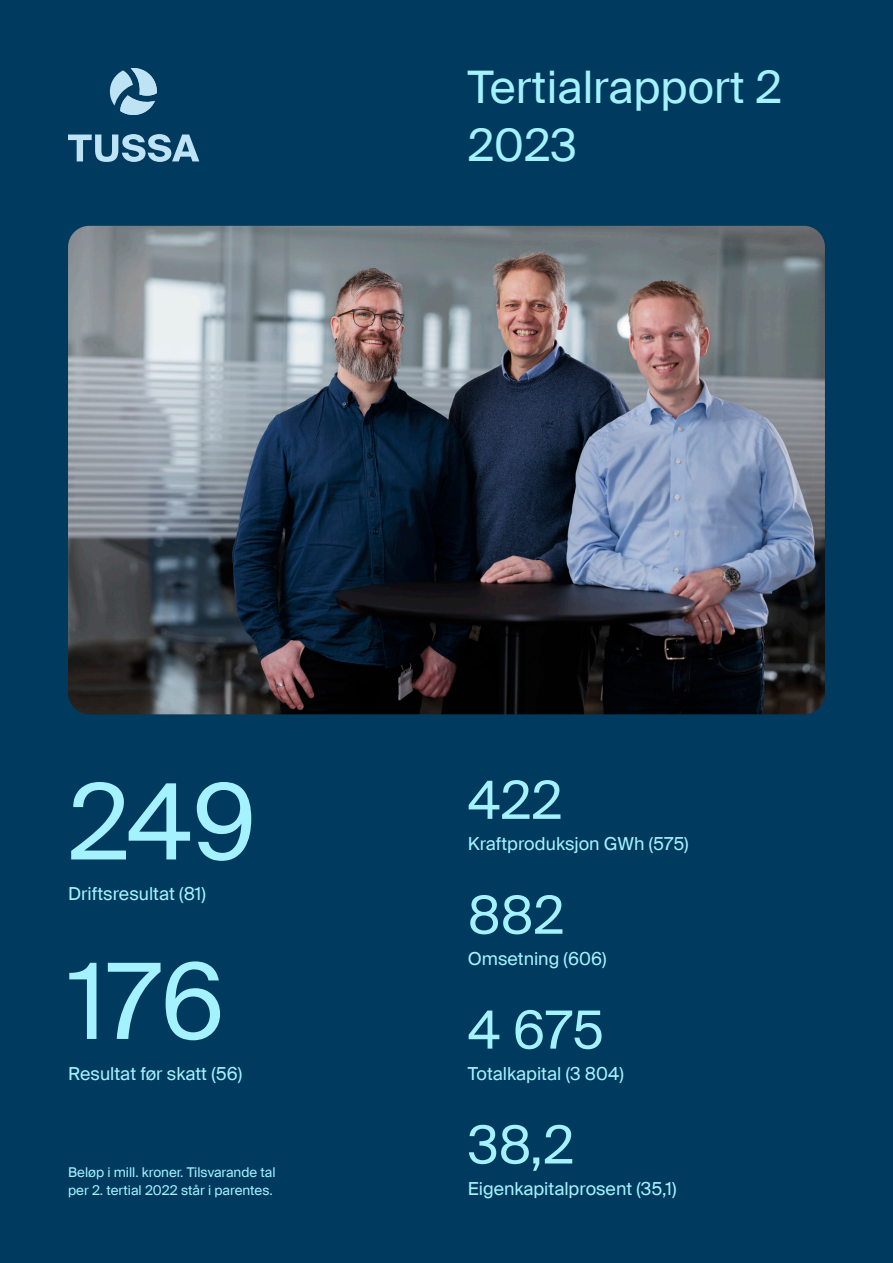
<style>
.page{position:relative;width:893px;height:1263px;background:#003a5e}
.page>*{position:absolute;margin:0;border:0;box-sizing:border-box;transform-origin:0 0}
.Forside_stort_tall{font:105px "Suisse Intl";color:#a4f2ff}
.t1{font:52.5px "Suisse Intl";color:#a4f2ff}
.Forside_header{font:45px "Suisse Intl";color:#a4f2ff}
.Tekst_under_tall{font:18px "Suisse Intl";color:#a4f2ff}
.Forside_liten_tekst{font:13.5px/18px "Suisse Intl";color:#a4f2ff}
</style>
<div class="page">
<img style="left:68px;top:226px;width:757px;height:488px">
<svg style="left:110px;top:68px;width:47px;height:47px"></svg>
<svg style="left:68px;top:134px;width:131px;height:28px"></svg>
<p class="Forside_header" style="left:468px;top:61px;width:316px">Tertialrapport 2</p>
<p class="Forside_header" style="left:468px;top:120px;width:111px">2023</p>
<p class="Forside_stort_tall" style="left:68px;top:762px;width:190px">249</p>
<p class="Tekst_under_tall" style="left:68px;top:884px;width:139px">Driftsresultat (81)</p>
<p class="Forside_stort_tall" style="left:68px;top:941px;width:159px">176</p>
<p class="Tekst_under_tall" style="left:68px;top:1063px;width:176px">Resultat før skatt (56)</p>
<p class="Forside_liten_tekst" style="left:68px;top:1163px;width:209px">Beløp i mill. kroner. Tilsvarande tal per 2. tertial 2022 står i parentes.</p>
<p class="t1" style="left:468px;top:770px;width:96px">422</p>
<p class="Tekst_under_tall" style="left:468px;top:833px;width:222px">Kraftproduksjon GWh (575)</p>
<p class="t1" style="left:468px;top:885px;width:98px">882</p>
<p class="Tekst_under_tall" style="left:468px;top:948px;width:140px">Omsetning (606)</p>
<p class="t1" style="left:468px;top:1000px;width:138px">4 675</p>
<p class="Tekst_under_tall" style="left:468px;top:1063px;width:157px">Totalkapital (3 804)</p>
<p class="t1" style="left:468px;top:1115px;width:108px">38,2</p>
<p class="Tekst_under_tall" style="left:468px;top:1178px;width:210px">Eigenkapitalprosent (35,1)</p>
</div>
